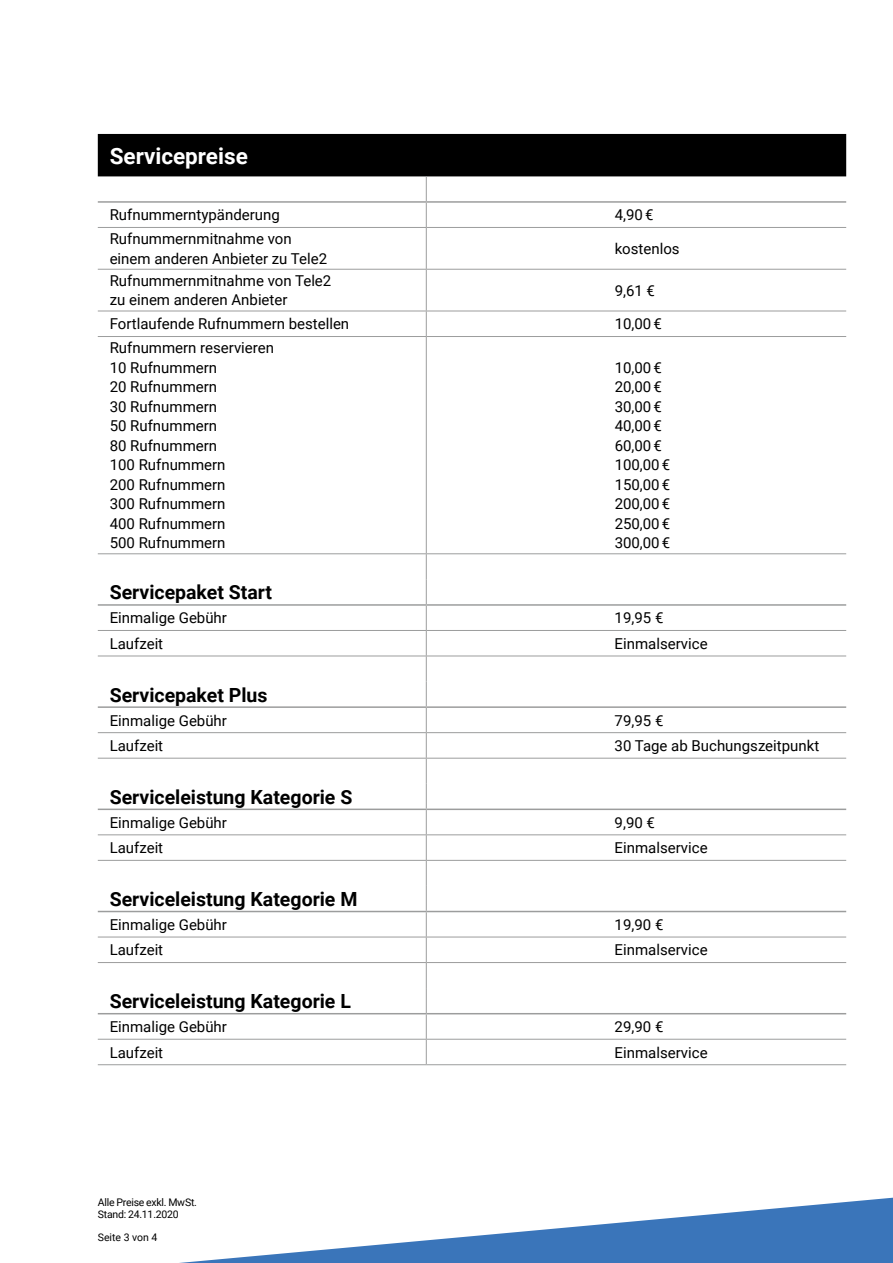
<style>
.page{position:relative;width:893px;height:1263px;background:#fff}
.page>*{position:absolute;margin:0;border:0;box-sizing:border-box;transform-origin:0 0}
.t1{font:700 22.5px "Roboto";color:#fff}
.t2{font:700 19.5px "Roboto";color:#000}
.t3{font:15px/19.5px "Roboto";color:#000}
.t4{font:10.5px/12px "Roboto";letter-spacing:-.02em;color:#000}
.t5{font:10.5px "Roboto";color:#000}
</style>
<div class="page">
<svg style="left:179px;top:1197px;width:714px;height:66px"></svg>
<hr style="left:98px;top:227px;width:328px;height:1px;background:#9c9d9d">
<hr style="left:98px;top:269px;width:328px;height:1px;background:#9c9d9d">
<hr style="left:98px;top:311px;width:328px;height:1px;background:#9c9d9d">
<hr style="left:98px;top:336px;width:328px;height:1px;background:#9c9d9d">
<hr style="left:98px;top:630px;width:328px;height:1px;background:#9c9d9d">
<hr style="left:98px;top:732px;width:328px;height:1px;background:#9c9d9d">
<hr style="left:98px;top:834px;width:328px;height:1px;background:#9c9d9d">
<hr style="left:98px;top:937px;width:328px;height:1px;background:#9c9d9d">
<hr style="left:98px;top:1039px;width:328px;height:1px;background:#9c9d9d">
<hr style="left:98px;top:1064px;width:328px;height:1px;background:#9c9d9d">
<svg style="left:98px;top:134px;width:748px;height:93px"></svg>
<hr style="left:426px;top:228px;width:1px;height:41px;background:#9c9d9d">
<hr style="left:426px;top:270px;width:1px;height:41px;background:#9c9d9d">
<svg style="left:426px;top:312px;width:1px;height:24px"></svg>
<hr style="left:426px;top:337px;width:1px;height:216px;background:#9c9d9d">
<hr style="left:98px;top:201px;width:328px;height:2px;background:#9c9d9d">
<hr style="left:426px;top:201px;width:420px;height:2px;background:#9c9d9d">
<hr style="left:98px;top:604px;width:328px;height:2px;background:#9c9d9d">
<hr style="left:426px;top:604px;width:420px;height:2px;background:#9c9d9d">
<hr style="left:98px;top:706px;width:328px;height:2px;background:#9c9d9d">
<hr style="left:426px;top:706px;width:420px;height:2px;background:#9c9d9d">
<hr style="left:98px;top:808px;width:328px;height:2px;background:#9c9d9d">
<hr style="left:426px;top:808px;width:420px;height:2px;background:#9c9d9d">
<hr style="left:98px;top:911px;width:328px;height:1px;background:#9c9d9d">
<hr style="left:426px;top:911px;width:420px;height:1px;background:#9c9d9d">
<hr style="left:98px;top:1013px;width:328px;height:1px;background:#9c9d9d">
<hr style="left:426px;top:1013px;width:420px;height:1px;background:#9c9d9d">
<hr style="left:426px;top:227px;width:420px;height:1px;background:#9c9d9d">
<hr style="left:426px;top:269px;width:420px;height:1px;background:#9c9d9d">
<hr style="left:426px;top:311px;width:420px;height:1px;background:#9c9d9d">
<hr style="left:426px;top:336px;width:420px;height:1px;background:#9c9d9d">
<hr style="left:426px;top:630px;width:420px;height:1px;background:#9c9d9d">
<hr style="left:426px;top:732px;width:420px;height:1px;background:#9c9d9d">
<hr style="left:426px;top:834px;width:420px;height:1px;background:#9c9d9d">
<hr style="left:426px;top:937px;width:420px;height:1px;background:#9c9d9d">
<hr style="left:426px;top:1039px;width:420px;height:1px;background:#9c9d9d">
<hr style="left:426px;top:1064px;width:420px;height:1px;background:#9c9d9d">
<svg style="left:426px;top:554px;width:1px;height:510px"></svg>
<hr style="left:98px;top:553px;width:328px;height:1px;background:#9c9d9d">
<hr style="left:426px;top:553px;width:420px;height:1px;background:#9c9d9d">
<hr style="left:98px;top:656px;width:328px;height:1px;background:#9c9d9d">
<hr style="left:426px;top:656px;width:420px;height:1px;background:#9c9d9d">
<hr style="left:98px;top:758px;width:328px;height:1px;background:#9c9d9d">
<hr style="left:426px;top:758px;width:420px;height:1px;background:#9c9d9d">
<hr style="left:98px;top:860px;width:328px;height:1px;background:#9c9d9d">
<hr style="left:426px;top:860px;width:420px;height:1px;background:#9c9d9d">
<hr style="left:98px;top:962px;width:328px;height:1px;background:#9c9d9d">
<hr style="left:426px;top:962px;width:420px;height:1px;background:#9c9d9d">
<h1 class="t1" style="left:110px;top:140px;width:140px">Servicepreise</h1>
<p class="t3" style="left:110px;top:205px;width:172px">Rufnummerntypänderung</p>
<p class="t3" style="left:615px;top:205px;width:40px">4,90 €</p>
<p class="t3" style="left:110px;top:229px;width:219px">Rufnummernmitnahme von einem anderen Anbieter zu Tele2</p>
<p class="t3" style="left:615px;top:238px;width:66px">kostenlos</p>
<p class="t3" style="left:110px;top:270px;width:223px">Rufnummernmitnahme von Tele2 zu einem anderen Anbieter</p>
<p class="t3" style="left:615px;top:280px;width:42px">9,61 €</p>
<p class="t3" style="left:110px;top:314px;width:241px">Fortlaufende Rufnummern bestellen</p>
<p class="t3" style="left:615px;top:314px;width:49px">10,00 €</p>
<p class="t3" style="left:110px;top:338px;width:166px">Rufnummern reservieren<br>10 Rufnummern<br>20 Rufnummern<br>30 Rufnummern<br>50 Rufnummern<br>80 Rufnummern<br>100 Rufnummern<br>200 Rufnummern<br>300 Rufnummern<br>400 Rufnummern<br>500 Rufnummern</p>
<p class="t3" style="left:615px;top:357px;width:57px">10,00 €<br>20,00 €<br>30,00 €<br>40,00 €<br>60,00 €<br>100,00 €<br>150,00 €<br>200,00 €<br>250,00 €<br>300,00 €</p>
<h2 class="t2" style="left:110px;top:579px;width:164px">Servicepaket Start</h2>
<p class="t3" style="left:110px;top:608px;width:119px">Einmalige Gebühr</p>
<p class="t3" style="left:615px;top:608px;width:50px">19,95 €</p>
<p class="t3" style="left:110px;top:633px;width:55px">Laufzeit</p>
<p class="t3" style="left:615px;top:633px;width:94px">Einmalservice</p>
<h2 class="t2" style="left:110px;top:681px;width:159px">Servicepaket Plus</h2>
<p class="t3" style="left:110px;top:710px;width:119px">Einmalige Gebühr</p>
<p class="t3" style="left:615px;top:710px;width:50px">79,95 €</p>
<p class="t3" style="left:110px;top:735px;width:55px">Laufzeit</p>
<p class="t3" style="left:615px;top:735px;width:206px">30 Tage ab Buchungszeitpunkt</p>
<h2 class="t2" style="left:110px;top:783px;width:244px">Serviceleistung Kategorie S</h2>
<p class="t3" style="left:110px;top:812px;width:119px">Einmalige Gebühr</p>
<p class="t3" style="left:615px;top:812px;width:42px">9,90 €</p>
<p class="t3" style="left:110px;top:837px;width:55px">Laufzeit</p>
<p class="t3" style="left:615px;top:837px;width:94px">Einmalservice</p>
<h2 class="t2" style="left:110px;top:885px;width:249px">Serviceleistung Kategorie M</h2>
<p class="t3" style="left:110px;top:914px;width:119px">Einmalige Gebühr</p>
<p class="t3" style="left:615px;top:914px;width:50px">19,90 €</p>
<p class="t3" style="left:110px;top:940px;width:55px">Laufzeit</p>
<p class="t3" style="left:615px;top:940px;width:94px">Einmalservice</p>
<h2 class="t2" style="left:110px;top:987px;width:243px">Serviceleistung Kategorie L</h2>
<p class="t3" style="left:110px;top:1016px;width:119px">Einmalige Gebühr</p>
<p class="t3" style="left:615px;top:1016px;width:50px">29,90 €</p>
<p class="t3" style="left:110px;top:1042px;width:55px">Laufzeit</p>
<p class="t3" style="left:615px;top:1042px;width:94px">Einmalservice</p>
<p class="t4" style="left:98px;top:1196px;width:101px">Alle Preise exkl. MwSt.<br>Stand: 24.11.2020</p>
<p class="t5" style="left:98px;top:1230px;width:61px">Seite 3 von 4</p>
</div>
